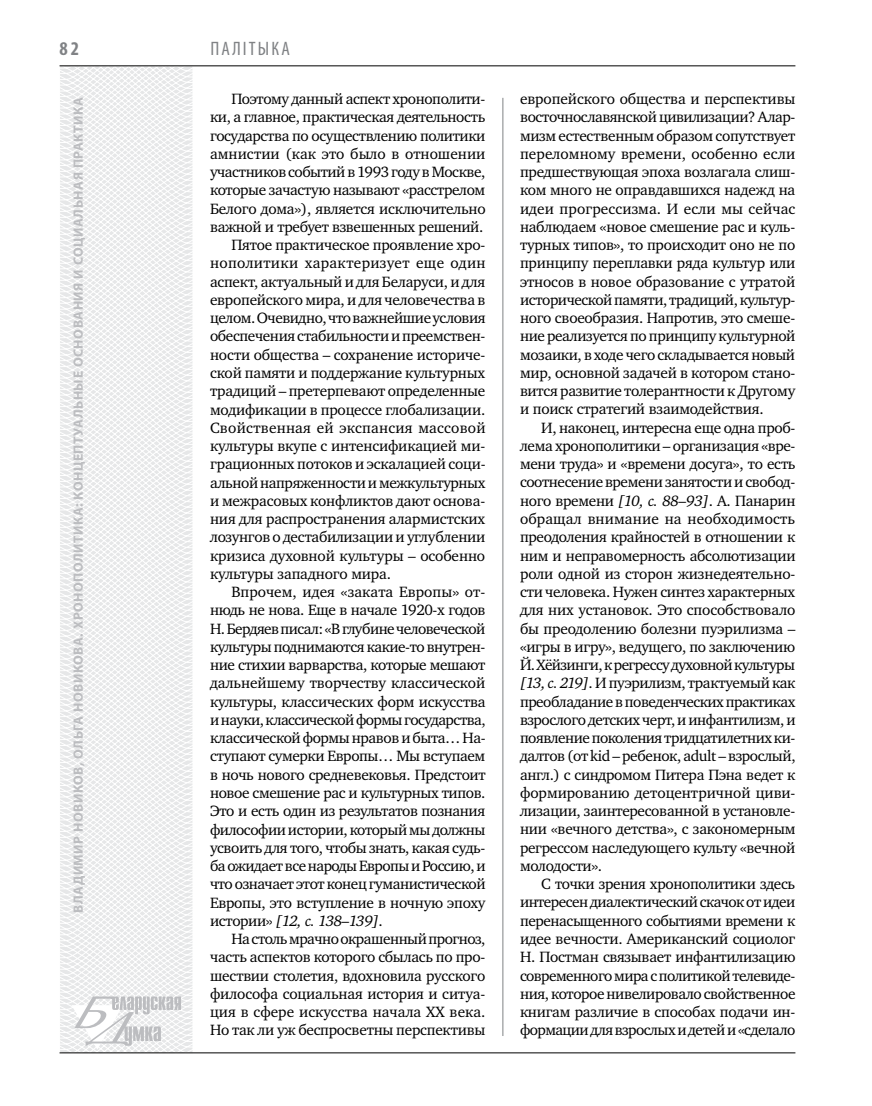
<style>
.page{position:relative;width:872px;height:1106px;background:#fff}
.page>*{position:absolute;margin:0;border:0;box-sizing:border-box;transform-origin:0 0}
.t1{font:condensed 19.5px "Myriad Pro";letter-spacing:.115em;color:#808285}
.t2{font:700 condensed 19.5px "Myriad Pro";color:#808285}
.t3{font:15.3px/18.3px "Charter C";letter-spacing:-.02em;color:#000;text-align:justify}
.t4{font:15.3px "Charter C";color:#000}
.t5{font:15.3px "Charter C";letter-spacing:-.04em;color:#000}
.t6{font:15.3px "Charter C";letter-spacing:.01em;color:#000}
.t7{font:15.3px "Charter C";letter-spacing:.02em;color:#000}
.t8{font:italic 15.3px "Charter C";letter-spacing:-.065em;color:#000}
.t9{font:700 13.5px "Myriad Pro";letter-spacing:.04em;color:#bcbdc0}
.s1{font-style:normal}
.s2{font-style:italic}
</style>
<div class="page">
<svg style="left:59px;top:65px;width:192px;height:989px"></svg>
<hr style="left:502px;top:98px;width:1px;height:938px;background:#808285">
<hr style="left:60px;top:1052px;width:735px;height:1px;background:#000">
<svg style="left:71px;top:996px;width:110px;height:53px"></svg>
<hr style="left:60px;top:65px;width:735px;height:1px;background:#000">
<p class="t2" style="left:60px;top:37px;width:21px">82</p>
<p class="t9" style="left:69px;top:912px;width:817px;rotate:-90deg">Владимир Новиков, Ольга Новикова. Хронополитика: концептуальные основания и социальная практика</p>
<p class="t1" style="left:210px;top:37px;width:81px">Палітыка</p>
<p class="t3" style="left:231px;top:90px;width:255px">Поэтому данный аспект хронополити-</p>
<p class="t3" style="left:210px;top:108px;width:277px">ки, а главное, практическая деятельность</p>
<p class="t3" style="left:210px;top:126px;width:277px">государства по осуществлению политики</p>
<p class="t4" style="left:210px;top:145px;width:277px">амнистии (как это было в отношении</p>
<p class="t3" style="left:210px;top:163px;width:277px">участников событий в 1993 году в Москве,</p>
<p class="t3" style="left:210px;top:181px;width:277px">которые зачастую называют «расстрелом</p>
<p class="t3" style="left:210px;top:199px;width:277px">Белого дома»), является исключительно</p>
<p class="t3" style="left:210px;top:218px;width:275px">важной и требует взвешенных решений.</p>
<p class="t3" style="left:231px;top:236px;width:255px">Пятое практическое проявление хро-</p>
<p class="t7" style="left:210px;top:255px;width:277px">нополитики характеризует еще один</p>
<p class="t3" style="left:210px;top:272px;width:277px">аспект, актуальный и для Беларуси, и для</p>
<p class="t3" style="left:210px;top:291px;width:277px">европейского мира, и для человечества в</p>
<p class="t3" style="left:210px;top:309px;width:277px">целом. Очевидно, что важнейшие условия</p>
<p class="t3" style="left:210px;top:327px;width:277px">обеспечения стабильности и преемствен-</p>
<p class="t3" style="left:210px;top:345px;width:277px">ности общества – сохранение историче-</p>
<p class="t3" style="left:210px;top:364px;width:277px">ской памяти и поддержание культурных</p>
<p class="t3" style="left:210px;top:382px;width:277px">традиций – претерпевают определенные</p>
<p class="t3" style="left:210px;top:400px;width:277px">модификации в процессе глобализации.</p>
<p class="t6" style="left:210px;top:419px;width:277px">Свойственная ей экспансия массовой</p>
<p class="t3" style="left:210px;top:437px;width:277px">культуры вкупе с интенсификацией ми-</p>
<p class="t3" style="left:210px;top:455px;width:277px">грационных потоков и эскалацией соци-</p>
<p class="t3" style="left:210px;top:473px;width:277px">альной напряженности и межкультурных</p>
<p class="t3" style="left:210px;top:491px;width:277px">и межрасовых конфликтов дают основа-</p>
<p class="t3" style="left:210px;top:510px;width:277px">ния для распространения алармистских</p>
<p class="t3" style="left:210px;top:528px;width:277px">лозунгов о дестабилизации и углублении</p>
<p class="t3" style="left:210px;top:546px;width:277px">кризиса духовной культуры – особенно</p>
<p class="t3" style="left:210px;top:564px;width:182px">культуры западного мира.</p>
<p class="t4" style="left:231px;top:583px;width:255px">Впрочем, идея «заката Европы» от-</p>
<p class="t3" style="left:210px;top:601px;width:277px">нюдь не нова. Еще в начале 1920-х годов</p>
<p class="t5" style="left:210px;top:620px;width:277px">Н. Бердяев писал: «В глубине человеческой</p>
<p class="t3" style="left:210px;top:637px;width:277px">культуры поднимаются какие-то внутрен-</p>
<p class="t3" style="left:210px;top:656px;width:277px">ние стихии варварства, которые мешают</p>
<p class="t3" style="left:210px;top:674px;width:277px">дальнейшему творчеству классической</p>
<p class="t3" style="left:210px;top:692px;width:277px">культуры, классических форм искусства</p>
<p class="t5" style="left:210px;top:711px;width:277px">и науки, классической формы государства,</p>
<p class="t3" style="left:210px;top:729px;width:277px">классической формы нравов и быта… На-</p>
<p class="t3" style="left:210px;top:747px;width:277px">ступают сумерки Европы… Мы вступаем</p>
<p class="t3" style="left:210px;top:765px;width:277px">в ночь нового средневековья. Предстоит</p>
<p class="t3" style="left:210px;top:783px;width:277px">новое смешение рас и культурных типов.</p>
<p class="t3" style="left:210px;top:802px;width:277px">Это и есть один из результатов познания</p>
<p class="t3" style="left:210px;top:820px;width:277px">философии истории, который мы должны</p>
<p class="t3" style="left:210px;top:838px;width:277px">усвоить для того, чтобы знать, какая судь-</p>
<p class="t3" style="left:210px;top:857px;width:277px">ба ожидает все народы Европы и Россию, и</p>
<p class="t3" style="left:210px;top:875px;width:277px">что означает этот конец гуманистической</p>
<p class="t3" style="left:210px;top:893px;width:277px">Европы, это вступление в ночную эпоху</p>
<p class="t8" style="left:210px;top:912px;width:174px"><span class="s1">истории»</span> [12, с. 138–139]<span class="s1">.</span></p>
<p class="t3" style="left:231px;top:930px;width:256px">На столь мрачно окрашенный прогноз,</p>
<p class="t3" style="left:210px;top:948px;width:277px">часть аспектов которого сбылась по про-</p>
<p class="t3" style="left:210px;top:966px;width:277px">шествии столетия, вдохновила русского</p>
<p class="t3" style="left:210px;top:984px;width:277px">философа социальная история и ситуа-</p>
<p class="t4" style="left:210px;top:1003px;width:277px">ция в сфере искусства начала ХХ века.</p>
<p class="t3" style="left:210px;top:1021px;width:277px">Но так ли уж беспросветны перспективы</p>
<p class="t3" style="left:520px;top:90px;width:277px">европейского общества и перспективы восточнославянской цивилизации? Алар&shy;мизм естественным образом сопутствует переломному времени, особенно если предшествующая эпоха возлагала слиш&shy;ком много не оправдавшихся надежд на идеи прогрессизма. И если мы сейчас наблюдаем «новое смешение рас и куль&shy;турных типов», то происходит оно не по принципу переплавки ряда культур или этносов в новое образование с утратой исторической памяти, традиций, культур&shy;ного своеобразия. Напротив, это смеше&shy;ние реализуется по принципу культурной мозаики, в ходе чего складывается новый мир, основной задачей в котором стано&shy;вится развитие толерантности к Другому и поиск стратегий взаимодействия.</p>
<p class="t3" style="left:520px;top:418px;width:277px;text-indent:21px">И, наконец, интересна еще одна проб&shy;лема хронополитики – организация «вре&shy;мени труда» и «времени досуга», то есть соотнесение времени занятости и свобод&shy;ного времени <span class="s2">[10, с. 88–93]</span>. А. Панарин обращал внимание на необходимость преодоления крайностей в отношении к ним и неправомерность абсолютизации роли одной из сторон жизнедеятельно&shy;сти человека. Нужен синтез характерных для них установок. Это способствовало бы преодолению болезни пуэрилизма – «игры в игру», ведущего, по заключению Й. Хёйзинги, к регрессу духовной культуры <span class="s2">[13, с. 219]</span>. И пуэрилизм, трактуемый как преобладание в поведенческих практиках взрослого детских черт, и инфантилизм, и появление поколения тридцатилетних ки&shy;далтов (от kid – ребенок, adult – взрослый, англ.) с синдромом Питера Пэна ведет к формированию детоцентричной циви&shy;лизации, заинтересованной в установле&shy;нии «вечного детства», с закономерным регрессом наследующего культу «вечной молодости».</p>
<p class="t3" style="left:520px;top:875px;width:277px;text-indent:21px">С точки зрения хронополитики здесь интересен диалектический скачок от идеи перенасыщенного событиями времени к идее вечности. Американский социолог Н. Постман связывает инфантилизацию современного мира с политикой телевиде&shy;ния, которое нивелировало свойственное книгам различие в способах подачи ин&shy;формации для взрослых и детей и «сделало</p>
</div>
